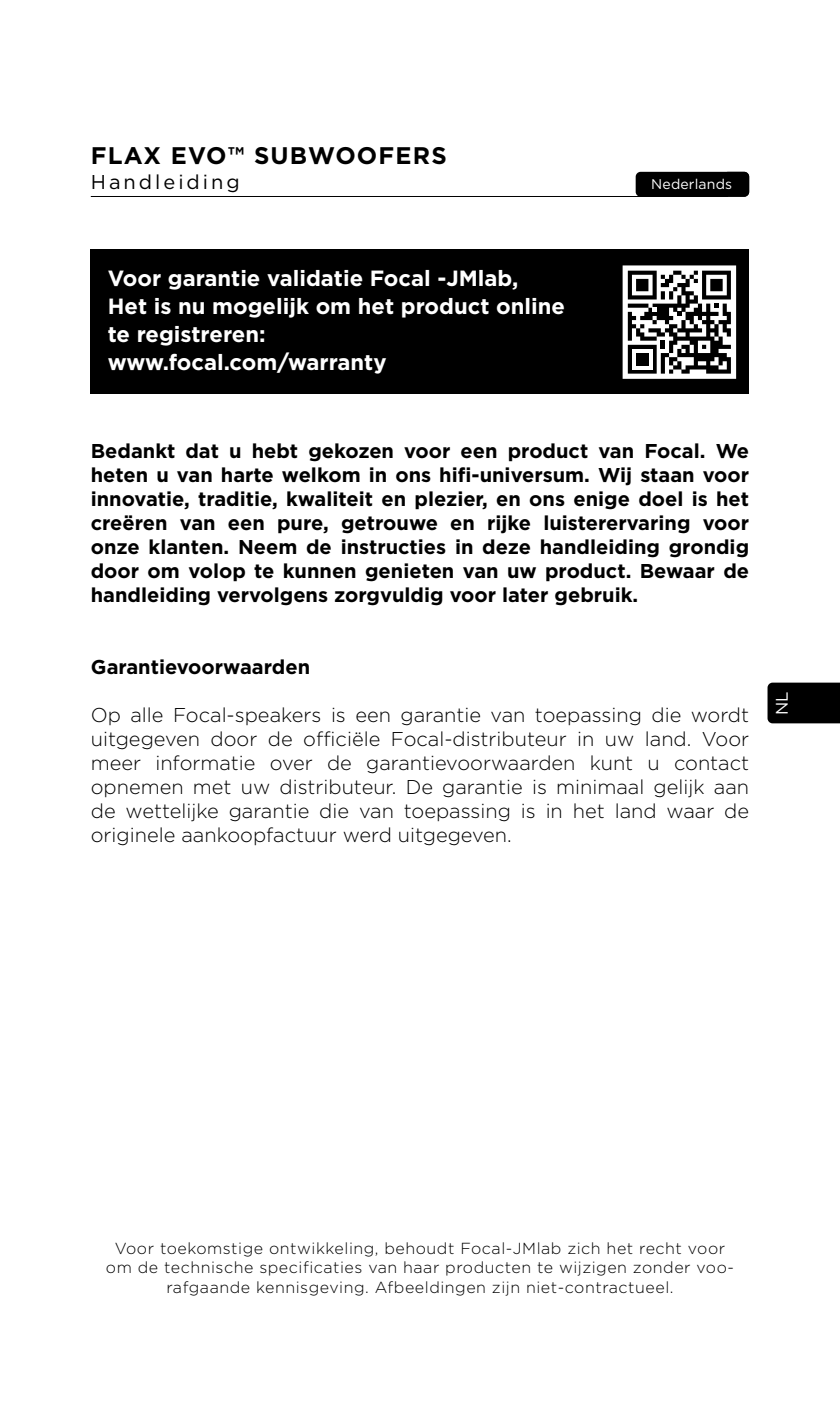
<style>
.page{position:relative;width:840px;height:1406px;background:#fff}
.page>*{position:absolute;margin:0;border:0;box-sizing:border-box;transform-origin:0 0}
.t1{font:700 24px "Gotham";letter-spacing:.05em;color:#000}
.t2{font:700 22px/28px "Gotham";color:#fff}
.t3{font:700 20px/24px "Gotham";color:#000;text-align:justify}
.t4{font:300 20px/24px "Gotham";color:#000;text-align:justify}
.t5{font:20px "Gotham";letter-spacing:.15em;color:#000}
.t6{font:16.8px "Gotham";color:#fff}
.t7{font:300 16px/19.2px "Gotham";letter-spacing:.035em;color:#000;text-align:center}
.t8{font:14px "Gotham";letter-spacing:.01em;color:#fff}
</style>
<div class="page">
<hr style="left:91px;top:196px;width:636px;height:1px;background:#000">
<div style="left:635px;top:172px;width:113px;height:25px;background:#000;border-radius:5px"></div>
<div style="left:91px;top:249px;width:657px;height:144px;background:#000"></div>
<div style="left:623px;top:267px;width:111px;height:111px;background:linear-gradient(to right,#fff,#fff)"></div>
<svg style="left:627px;top:271px;width:103px;height:103px"></svg>
<div style="left:622px;top:265px;width:113px;height:114px;border:2px solid #fff"></div>
<div style="left:767px;top:683px;width:72px;height:40px;background:#000"></div>
<p class="t1" style="left:91px;top:140px;width:357px">FLAX EVO™ SUBWOOFERS</p>
<p class="t5" style="left:91px;top:169px;width:150px">Handleiding</p>
<p class="t8" style="left:651px;top:175px;width:82px">Nederlands</p>
<p class="t8" style="left:726px;top:175px;width:18px">27</p>
<p class="t2" style="left:108px;top:265px;width:458px">Voor garantie validatie Focal -JMlab,<br>Het is nu mogelijk om het product online te registreren:<br>www.focal.com/warranty</p>
<p class="t3" style="left:91px;top:438px;width:659px">Bedankt dat u hebt gekozen voor een product van Focal. We heten u van harte welkom in ons hifi-universum. Wij staan voor innovatie, traditie, kwaliteit en plezier, en ons enige doel is het creëren van een pure, getrouwe en rijke luisterervaring voor onze klanten. Neem de instructies in deze handleiding grondig door om volop te kunnen genieten van uw product. Bewaar de handleiding vervolgens zorgvuldig voor later gebruik.</p>
<p class="t3" style="left:91px;top:654px;width:221px">Garantievoorwaarden</p>
<p class="t4" style="left:91px;top:702px;width:659px">Op alle Focal-speakers is een garantie van toepassing die wordt uitgegeven door de officiële Focal-distributeur in uw land. Voor meer informatie over de garantievoorwaarden kunt u contact opnemen met uw distributeur. De garantie is minimaal gelijk aan de wettelijke garantie die van toepassing is in het land waar de originele aankoopfactuur werd uitgegeven.</p>
<p class="t6" style="left:770px;top:715px;width:25px;rotate:-90deg">NL</p>
<p class="t7" style="left:106px;top:1239px;width:629px">Voor toekomstige ontwikkeling, behoudt Focal-JMlab zich het recht voor om de technische specificaties van haar producten te wijzigen zonder voo&shy;rafgaande kennisgeving. Afbeeldingen zijn niet-contractueel.</p>
</div>
